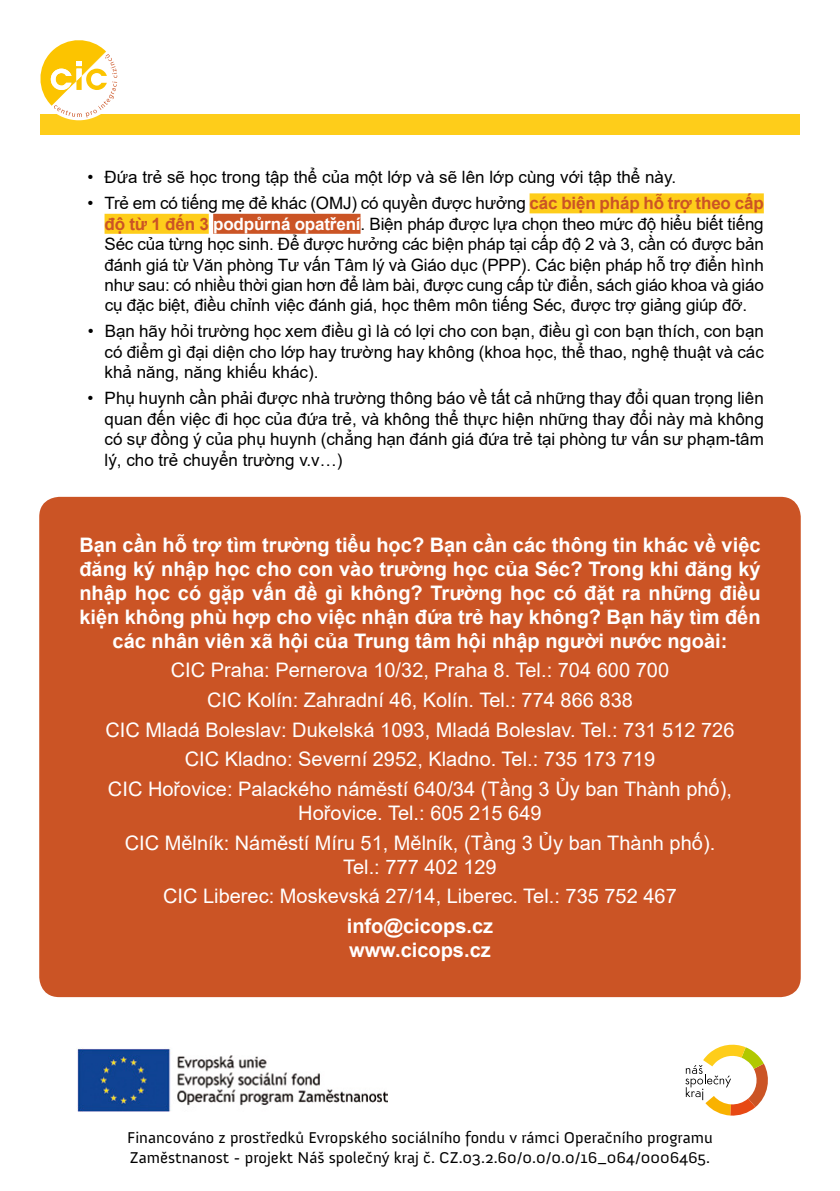
<style>
.page{position:relative;width:840px;height:1191px;background:#fff}
.page>*{position:absolute;margin:0;border:0;box-sizing:border-box;transform-origin:0 0}
.t1{font:20px/29.6px "Arial";color:#fff;text-align:center}
.t2{font:700 20px/24px "Arial";color:#fff;text-align:center}
.t3{font:17px/20.4px "Arial";color:#000;text-align:justify}
.t4{font:16px/19.2px "Anivers";color:#000;scale:1.05 1}
.s1{font-weight:700;color:#cb5425}
.s2{font-weight:700;color:#fff}
</style>
<div class="page">
<div style="left:529px;top:193px;width:234px;height:20px;background:#fecd1a"></div>
<div style="left:104px;top:214px;width:105px;height:20px;background:#fecd1a"></div>
<div style="left:213px;top:214px;width:147px;height:20px;background:#cb5425"></div>
<div style="left:40px;top:114px;width:759px;height:20px;background:#fecd1a"></div>
<div style="left:39px;top:497px;width:761px;height:500px;background:#cb5425;border-radius:20px"></div>
<img style="left:77px;top:1048px;width:310px;height:64px">
<svg style="left:685px;top:1044px;width:83px;height:72px"></svg>
<svg style="left:40px;top:40px;width:78px;height:81px"></svg>
<p class="t3" style="left:87px;top:167px;width:589px">• Đứa trẻ sẽ học trong tập thể của một lớp và sẽ lên lớp cùng với tập thể này.</p>
<p class="t3" style="left:104px;top:193px;width:660px;text-indent:-17px">• Trẻ em có tiếng mẹ đẻ khác (OMJ) có quyền được hưởng <span class="s1">các biện pháp hỗ trợ theo cấp độ từ 1 đến 3</span> <span class="s2">podpůrná opatření</span>. Biện pháp được lựa chọn theo mức độ hiểu biết tiếng Séc của từng học sinh. Để được hưởng các biện pháp tại cấp độ 2 và 3, cần có được bản đánh giá từ Văn phòng Tư vấn Tâm lý và Giáo dục (PPP). Các biện pháp hỗ trợ điển hình như sau: có nhiều thời gian hơn để làm bài, được cung cấp từ điển, sách giáo khoa và giáo cụ đặc biệt, điều chỉnh việc đánh giá, học thêm môn tiếng Séc, được trợ giảng giúp đỡ.</p>
<p class="t3" style="left:105px;top:321px;width:660px;text-indent:-17px">• Bạn hãy hỏi trường học xem điều gì là có lợi cho con bạn, điều gì con bạn thích, con bạn có điểm gì đại diện cho lớp hay trường hay không (khoa học, thể thao, nghệ thuật và các khả năng, năng khiếu khác).</p>
<p class="t3" style="left:105px;top:388px;width:660px;text-indent:-17px">• Phụ huynh cần phải được nhà trường thông báo về tất cả những thay đổi quan trọng liên quan đến việc đi học của đứa trẻ, và không thể thực hiện những thay đổi này mà không có sự đồng ý của phụ huynh (chẳng hạn đánh giá đứa trẻ tại phòng tư vấn sư phạm-tâm lý, cho trẻ chuyển trường v.v…)</p>
<p class="t2" style="left:79px;top:533px;width:682px">Bạn cần hỗ trợ tìm trường tiểu học? Bạn cần các thông tin khác về việc đăng ký nhập học cho con vào trường học của Séc? Trong khi đăng ký nhập học có gặp vấn đề gì không? Trường học có đặt ra những điều kiện không phù hợp cho việc nhận đứa trẻ hay không? Bạn hãy tìm đến các nhân viên xã hội của Trung tâm hội nhập người nước ngoài:</p>
<p class="t1" style="left:105px;top:655px;width:630px">CIC Praha: Pernerova 10/32, Praha 8. Tel.: 704 600 700<br>CIC Kolín: Zahradní 46, Kolín. Tel.: 774 866 838<br>CIC Mladá Boleslav: Dukelská 1093, Mladá Boleslav. Tel.: 731 512 726<br>CIC Kladno: Severní 2952, Kladno. Tel.: 735 173 719<br>CIC Hořovice: Palackého náměstí 640/34 (Tầng 3 Ủy ban Thành phố),</p>
<p class="t1" style="left:125px;top:798px;width:591px">Hořovice. Tel.: 605 215 649<br>CIC Mělník: Náměstí Míru 51, Mělník, (Tầng 3 Ủy ban Thành phố).</p>
<p class="t1" style="left:163px;top:851px;width:515px">Tel.: 777 402 129<br>CIC Liberec: Moskevská 27/14, Liberec. Tel.: 735 752 467</p>
<p class="t2" style="left:346px;top:914px;width:148px;text-align:left">info@cicops.cz www.cicops.cz</p>
<p class="t4" style="left:127px;top:1128px;width:558px">Financováno z prostředků Evropského sociálního fondu v rámci Operačního programu<br>Zaměstnanost - projekt Náš společný kraj č. CZ.03.2.60/0.0/0.0/16_064/0006465.</p>
</div>
